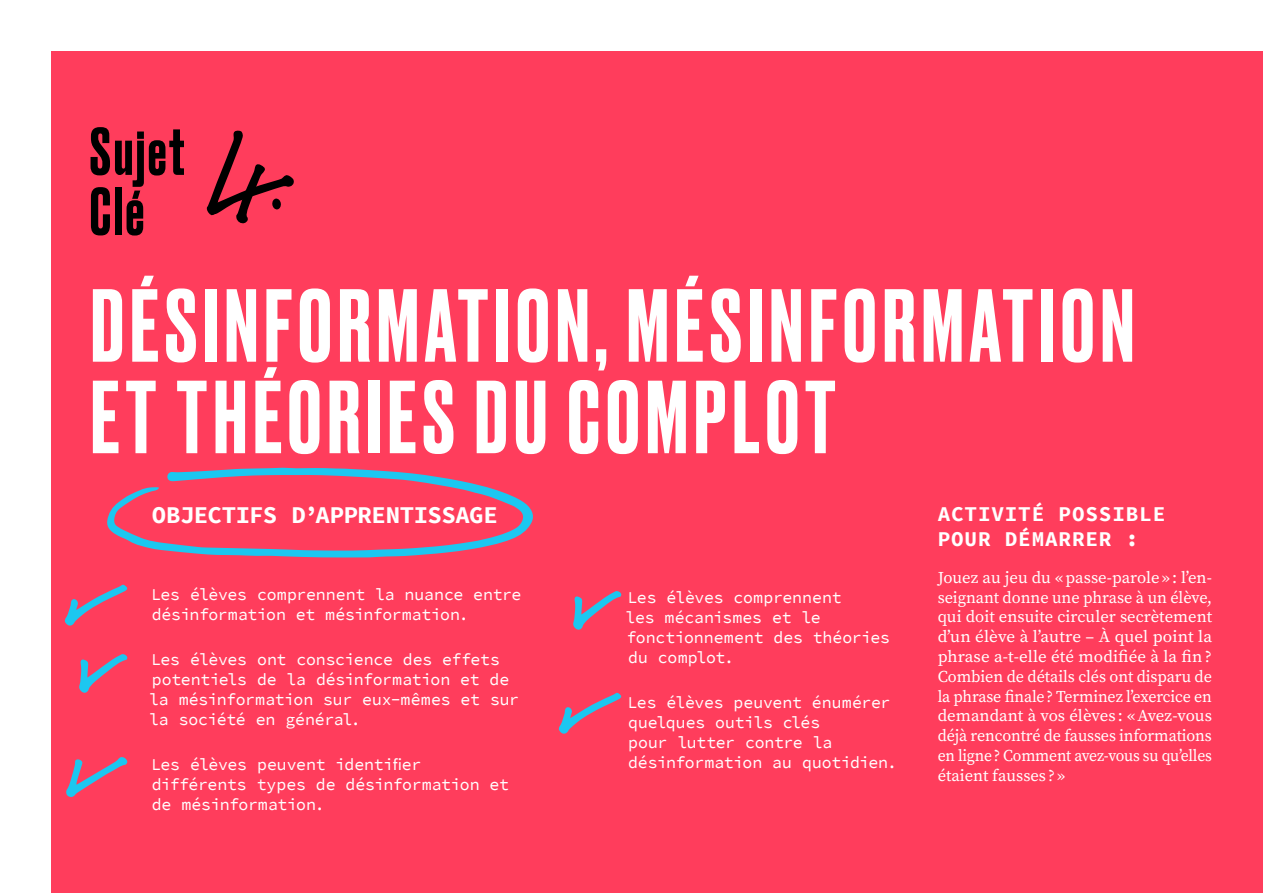
<style>
.page{position:relative;width:1263px;height:893px;background:#fff}
.page>*{position:absolute;margin:0;border:0;box-sizing:border-box;transform-origin:0 0}
.t1{font:500 97.5px/91.5px "Druk";letter-spacing:.06em;color:#fff}
.t2{font:500 63.6px "Druk";letter-spacing:.04em;color:#000}
.t3{font:700 24px "Source Code Pro";letter-spacing:-.02em;color:#fff}
.t4{font:700 21px/25.2px "Source Code Pro";letter-spacing:.04em;color:#fff}
.t5{font:16.5px/19.8px "Source Code Pro";letter-spacing:-.015em;color:#fff}
.Texte_courant{font:16.5px/19.8px "Source Serif Pro";letter-spacing:-.015em;color:#fff;text-align:justify}
</style>
<div class="page">
<div style="left:51px;top:51px;width:1212px;height:842px;background:#ff3d5c"></div>
<svg style="left:107px;top:467px;width:426px;height:91px"></svg>
<svg style="left:206px;top:130px;width:88px;height:94px"></svg>
<svg style="left:66px;top:757px;width:62px;height:40px"></svg>
<svg style="left:65px;top:584px;width:63px;height:42px"></svg>
<svg style="left:559px;top:693px;width:63px;height:41px"></svg>
<svg style="left:79px;top:654px;width:49px;height:39px"></svg>
<svg style="left:573px;top:591px;width:48px;height:39px"></svg>
<p class="t2" style="left:90px;top:108px;width:96px">Sujet</p>
<p class="t2" style="left:90px;top:168px;width:56px">Clé</p>
<p class="t1" style="left:91px;top:275px;width:1045px">DÉSINFORMATION, MÉSINFORMATION<br>ET THÉORIES DU COMPLOT</p>
<p class="t3" style="left:152px;top:497px;width:347px">OBJECTIFS D’APPRENTISSAGE</p>
<p class="t5" style="left:151px;top:585px;width:372px">Les élèves comprennent la nuance entre désinformation et mésinformation.</p>
<p class="t5" style="left:149px;top:651px;width:371px">Les élèves ont conscience des effets potentiels de la désinformation et de la mésinformation sur eux-mêmes et sur la société en général.</p>
<p class="t5" style="left:151px;top:755px;width:359px">Les élèves peuvent identifier différents types de désinformation et de mésinformation.</p>
<p class="t5" style="left:626px;top:588px;width:266px">Les élèves comprennent<br>les mécanismes et le fonctionnement des théories du complot.</p>
<p class="t5" style="left:627px;top:693px;width:271px">Les élèves peuvent énumérer quelques outils clés<br>pour lutter contre la désinformation au quotidien.</p>
<p class="t4" style="left:938px;top:502px;width:229px">ACTIVITÉ POSSIBLE<br>POUR DÉMARRER :</p>
<p class="Texte_courant" style="left:938px;top:567px;width:276px">Jouez au jeu du «passe-parole » : l’en&shy;seignant donne une phrase à un élève, qui doit ensuite circuler secrètement d’un élève à l’autre – À quel point la phrase a-t-elle été modifiée à la fin?<br>Combien de détails clés ont disparu de la phrase finale? Terminez l’exercice en demandant à vos élèves : «Avez-vous déjà rencontré de fausses informations en ligne? Comment avez-vous su qu’elles étaient fausses ? »</p>
</div>
